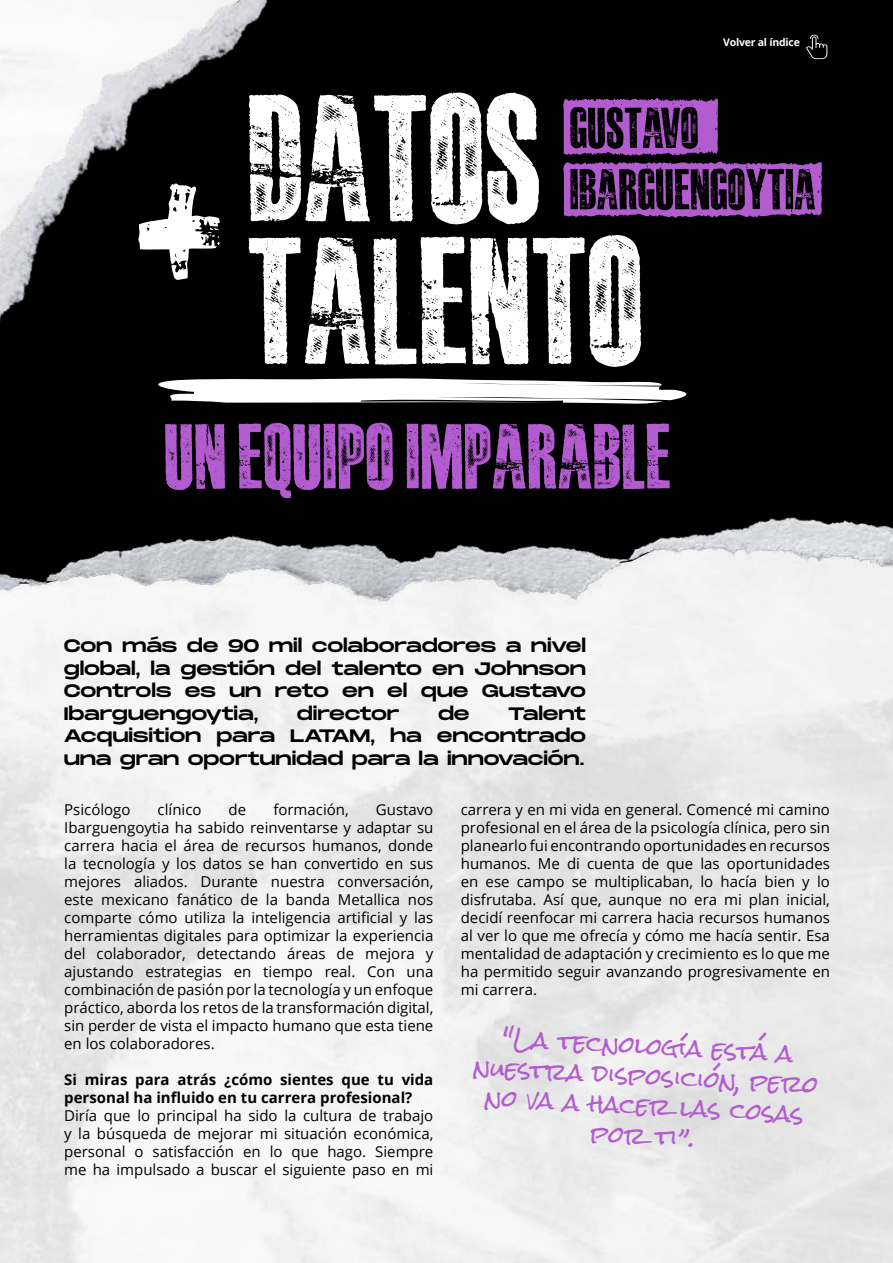
<style>
.page{position:relative;width:893px;height:1263px;background:#fff}
.page>*{position:absolute;margin:0;border:0;box-sizing:border-box;transform-origin:0 0}
.t1{font:22.5px/30px "Rock Salt";color:#b35ccf;text-align:center}
.t2{font:18px/22.5px "Monument Extended";letter-spacing:-.01em;color:#000;text-align:justify}
.t3{font:15px/18px "Open Sans";color:#000;text-align:justify}
.t4{font:700 15px/18px "Open Sans";color:#000}
.t5{font:700 10.5px "Open Sans";letter-spacing:-.02em;color:#fff}
</style>
<div class="page">
<div style="left:0;top:0;width:893px;height:509px;background:#000"></div>
<svg style="left:563px;top:98px;width:259px;height:120px"></svg>
<svg style="left:249px;top:235px;width:392px;height:132px"></svg>
<svg style="left:297px;top:93px;width:242px;height:131px"></svg>
<svg style="left:165px;top:423px;width:505px;height:75px"></svg>
<img style="left:0;top:0;width:297px;height:364px">
<img style="left:0;top:509px;width:893px;height:103px">
<svg style="left:143px;top:378px;width:549px;height:26px"></svg>
<svg style="left:806px;top:35px;width:21px;height:24px"></svg>
<p class="t5" style="left:723px;top:35px;width:78px">Volver al índice</p>
<p class="t2" style="left:64px;top:634px;width:524px">Con más de 90 mil colaboradores a nivel global, la gestión del talento en Johnson Controls es un reto en el que Gustavo Ibarguengoytia,</p>
<p class="t2" style="left:64px;top:702px;width:524px;text-indent:444px">Talent Acquisition para LATAM, ha encontrado una gran oportunidad para la innovación.</p>
<p class="t3" style="left:64px;top:800px;width:68px">Psicólogo</p>
<p class="t3" style="left:158px;top:800px;width:45px">clínico</p>
<p class="t3" style="left:229px;top:800px;width:19px">de</p>
<p class="t3" style="left:273px;top:800px;width:77px">formación,</p>
<p class="t2" style="left:297px;top:702px;width:104px">director</p>
<p class="t2" style="left:438px;top:702px;width:33px">de</p>
<p class="t3" style="left:461px;top:800px;width:371px">carrera y en mi vida en general. Comencé mi camino profesional en el área de la psicología clínica, pero sin planearlo fui encontrando oportunidades en recursos humanos. Me di cuenta de que las oportunidades en ese campo se multiplicaban, lo hacía bien y lo disfrutaba. Así que, aunque no era mi plan inicial, decidí reenfocar mi carrera hacia recursos humanos al ver lo que me ofrecía y cómo me hacía sentir. Esa mentalidad de adaptación y crecimiento es lo que me ha permitido seguir avanzando progresivamente en mi carrera.</p>
<h1 class="t1" style="left:477px;top:1023px;width:346px;rotate:3deg">"La tecnología está a nuestra disposición, pero no va a hacer las cosas por ti”.</h1>
<p class="t3" style="left:64px;top:800px;width:371px;text-indent:312px">Gustavo Ibarguengoytia ha sabido reinventarse y adaptar su carrera hacia el área de recursos humanos, donde la tecnología y los datos se han convertido en sus mejores aliados. Durante nuestra conversación, este mexicano fanático de la banda Metallica nos comparte cómo utiliza la inteligencia artificial y las herramientas digitales para optimizar la experiencia del colaborador, detectando áreas de mejora y ajustando estrategias en tiempo real. Con una combinación de pasión por la tecnología y un enfoque práctico, aborda los retos de la transformación digital, sin perder de vista el impacto humano que esta tiene en los colaboradores.</p>
<p class="t4" style="left:64px;top:1070px;width:371px">Si miras para atrás ¿cómo sientes que tu vida personal ha influido en tu carrera profesional?</p>
<p class="t3" style="left:64px;top:1106px;width:371px">Diría que lo principal ha sido la cultura de trabajo y la búsqueda de mejorar mi situación económica, personal o satisfacción en lo que hago. Siempre me ha impulsado a buscar el siguiente paso en mi</p>
</div>
